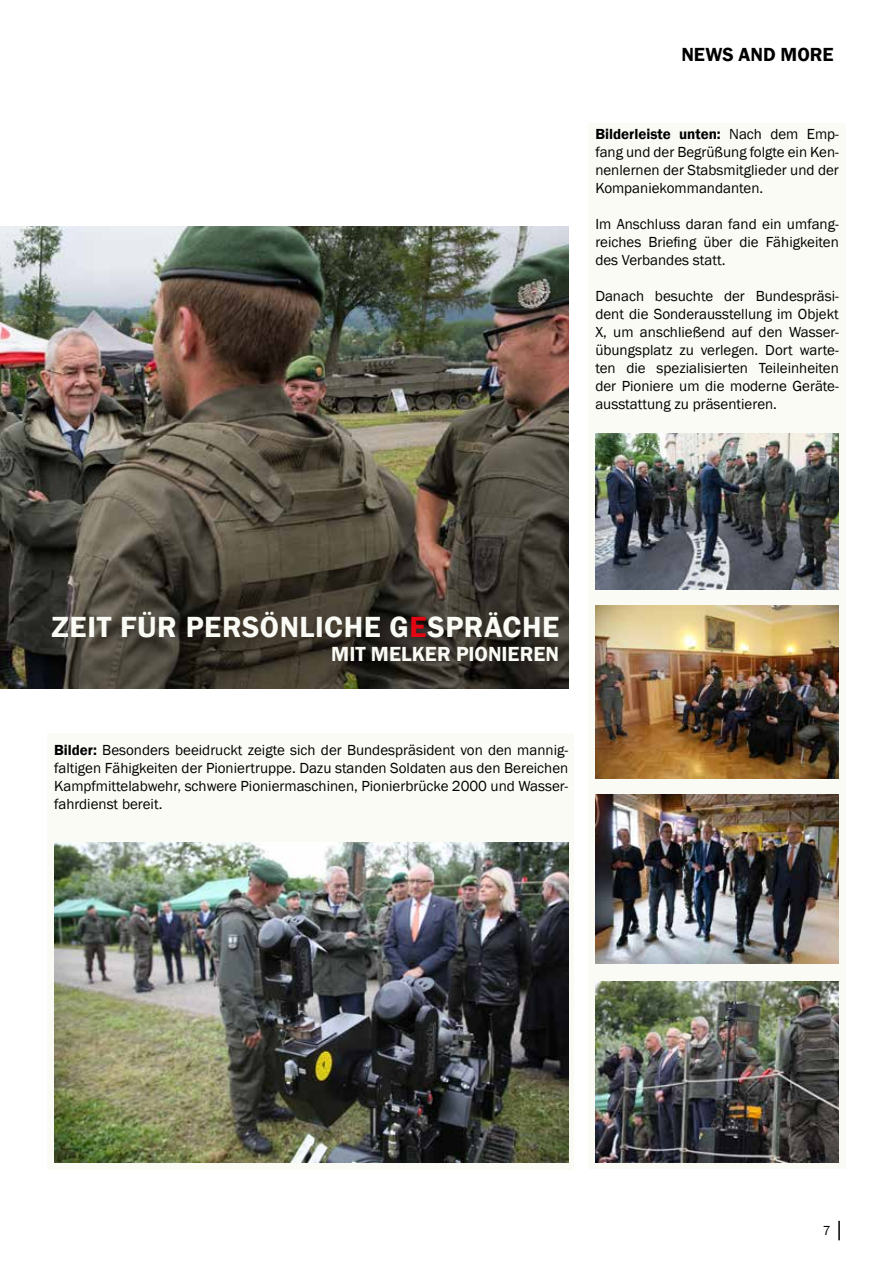
<style>
.page{position:relative;width:893px;height:1263px;background:#fff}
.page>*{position:absolute;margin:0;border:0;box-sizing:border-box;transform-origin:0 0}
.t1{font:600 30px "Franklin Gothic";letter-spacing:.02em;color:#fafbf5}
.t2{font:600 21px "Franklin Gothic";color:#fafbf5}
.t3{font:600 19.5px "Franklin Gothic";color:#000}
.t4{font:15px/18px "Franklin Gothic";color:#000;text-align:justify}
.t5{font:13.5px "Franklin Gothic";color:#000}
.s1{font-weight:600}
.s2{color:#e30613}
</style>
<div class="page">
<div style="left:48px;top:733px;width:526px;height:436px;background:#fafbf5"></div>
<div style="left:588px;top:123px;width:257px;height:1046px;background:#fafbf5"></div>
<img style="left:0;top:226px;width:568px;height:463px">
<img style="left:595px;top:795px;width:244px;height:169px">
<img style="left:595px;top:433px;width:244px;height:156px">
<img style="left:595px;top:605px;width:244px;height:173px">
<img style="left:595px;top:981px;width:244px;height:181px">
<img style="left:55px;top:842px;width:513px;height:321px">
<svg style="left:838px;top:1221px;width:2px;height:19px"></svg>
<h3 class="t3" style="left:681px;top:43px;width:152px">NEWS AND MORE</h3>
<p class="t4" style="left:595px;top:126px;width:245px"><span class="s1">BILDERLEISTE UNTEN:</span> Nach dem Emp&shy;fang und der Begrüßung folgte ein Ken&shy;nenlernen der Stabsmitglieder und der Kompaniekommandanten.</p>
<p class="t4" style="left:595px;top:216px;width:245px">Im Anschluss daran fand ein umfang&shy;reiches Briefing über die Fähigkeiten des Verbandes statt.</p>
<p class="t4" style="left:595px;top:288px;width:245px">Danach besuchte der Bundespräsi&shy;dent die Sonderausstellung im Objekt X, um anschließend auf den Wasser&shy;übungsplatz zu verlegen. Dort warte&shy;ten die spezialisierten Teileinheiten der Pioniere um die moderne Geräte&shy;ausstattung zu präsentieren.</p>
<h1 class="t1" style="left:51px;top:609px;width:506px">ZEIT FÜR PERSÖNLICHE G<span class="s2">E</span>SPRÄCHE</h1>
<h2 class="t2" style="left:331px;top:641px;width:136px">MIT MELKER PIONIE</h2>
<h2 class="t2" style="left:520px;top:641px;width:27px">REN</h2>
<p class="t4" style="left:54px;top:741px;width:516px"><span class="s1">BILDER:</span> Besonders beeidruckt zeigte sich der Bundespräsident von den mannig&shy;faltigen Fähigkeiten der Pioniertruppe. Dazu standen Soldaten aus den Bereichen Kampfmittelabwehr, schwere Pioniermaschinen, Pionierbrücke 2000 und Wasser&shy;fahrdienst bereit.</p>
<p class="t5" style="left:823px;top:1222px;width:9px">7</p>
</div>
